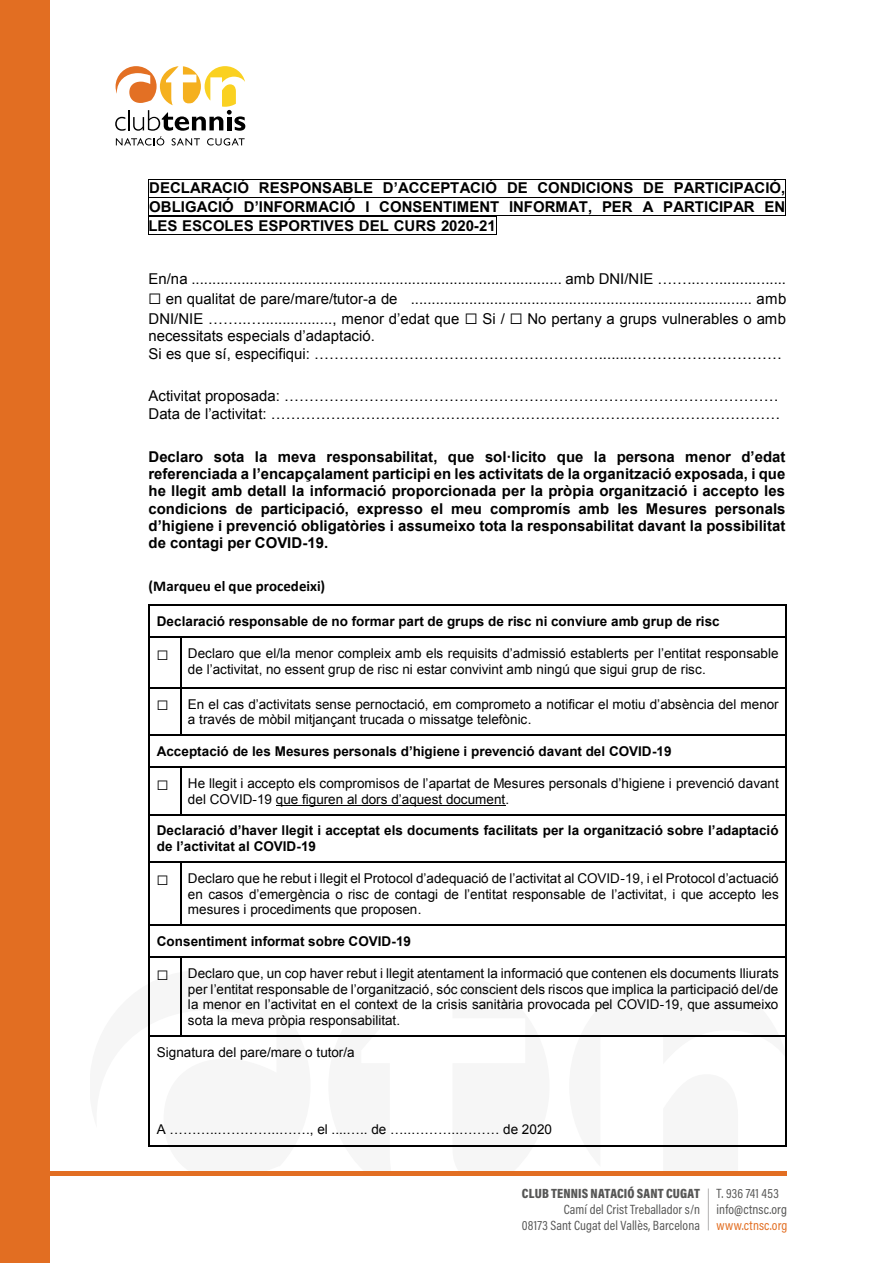
<style>
.page{position:relative;width:893px;height:1263px;background:#fff}
.page>*{position:absolute;margin:0;border:0;box-sizing:border-box;transform-origin:0 0}
.t1{font:700 15px/17.2px "Arial";color:#000;text-align:justify}
.t2{font:15px/19.6px "Arial";color:#000}
.t3{font:700 15px "Calibri";letter-spacing:.005em;color:#000}
.t4{font:13.5px/15.5px "Arial";letter-spacing:.005em;color:#000}
.t5{font:700 13.5px/15.5px "Arial";color:#000}
.t6{font:13.5px/16.2px "Acumin Pro Cond";letter-spacing:.01em;color:#575756;text-align:right}
.t7{font:900 13.5px "Acumin Pro Cond";letter-spacing:.01em;color:#575756}
.t8{font:13.5px "Acumin Pro Cond";letter-spacing:.01em;color:#e26e22}
</style>
<div class="page">
<svg style="left:328px;top:1146px;width:101px;height:1px"></svg>
<svg style="left:452px;top:1146px;width:97px;height:1px"></svg>
<div style="left:0;top:0;width:49px;height:1263px;background:#e26e22"></div>
<div style="left:48px;top:1171px;width:739px;height:5px;background:#e26e22"></div>
<hr style="left:708px;top:1188px;width:1px;height:42px;background:#b3b2b2">
<svg style="left:115px;top:66px;width:130px;height:80px"></svg>
<hr style="left:149px;top:179px;width:636px;height:1px;background:#000">
<hr style="left:149px;top:197px;width:636px;height:1px;background:#000">
<hr style="left:149px;top:215px;width:636px;height:1px;background:#000">
<svg style="left:785px;top:179px;width:1px;height:37px"></svg>
<hr style="left:149px;top:216px;width:347px;height:1px;background:#000">
<svg style="left:496px;top:217px;width:1px;height:17px"></svg>
<hr style="left:149px;top:234px;width:347px;height:1px;background:#000">
<hr style="left:150px;top:604px;width:636px;height:2px;background:#000">
<svg style="left:149px;top:604px;width:1px;height:41px"></svg>
<hr style="left:150px;top:636px;width:30px;height:2px;background:#000">
<hr style="left:181px;top:636px;width:605px;height:2px;background:#000">
<svg style="left:786px;top:604px;width:1px;height:41px"></svg>
<hr style="left:149px;top:645px;width:1px;height:42px;background:#000">
<hr style="left:180px;top:645px;width:1px;height:42px;background:#000">
<hr style="left:786px;top:645px;width:1px;height:42px;background:#000">
<hr style="left:150px;top:687px;width:30px;height:1px;background:#000">
<hr style="left:181px;top:687px;width:605px;height:1px;background:#000">
<hr style="left:149px;top:696px;width:1px;height:38px;background:#000">
<hr style="left:180px;top:696px;width:1px;height:38px;background:#000">
<hr style="left:786px;top:696px;width:1px;height:38px;background:#000">
<hr style="left:150px;top:734px;width:30px;height:2px;background:#000">
<hr style="left:181px;top:734px;width:605px;height:2px;background:#000">
<hr style="left:276px;top:805px;width:230px;height:1px;background:#000">
<svg style="left:149px;top:734px;width:1px;height:42px"></svg>
<hr style="left:150px;top:767px;width:30px;height:1px;background:#000">
<hr style="left:181px;top:767px;width:605px;height:1px;background:#000">
<svg style="left:786px;top:734px;width:1px;height:42px"></svg>
<hr style="left:149px;top:776px;width:1px;height:38px;background:#000">
<hr style="left:180px;top:776px;width:1px;height:38px;background:#000">
<hr style="left:786px;top:776px;width:1px;height:38px;background:#000">
<hr style="left:150px;top:814px;width:30px;height:1px;background:#000">
<hr style="left:181px;top:814px;width:605px;height:1px;background:#000">
<hr style="left:149px;top:823px;width:1px;height:39px;background:#000">
<hr style="left:786px;top:823px;width:1px;height:39px;background:#000">
<hr style="left:150px;top:862px;width:30px;height:1px;background:#000">
<hr style="left:181px;top:862px;width:605px;height:1px;background:#000">
<hr style="left:149px;top:871px;width:1px;height:53px;background:#000">
<hr style="left:180px;top:871px;width:1px;height:53px;background:#000">
<hr style="left:786px;top:871px;width:1px;height:53px;background:#000">
<hr style="left:181px;top:924px;width:605px;height:2px;background:#000">
<hr style="left:181px;top:957px;width:605px;height:1px;background:#000">
<hr style="left:181px;top:1035px;width:605px;height:2px;background:#000">
<hr style="left:150px;top:1145px;width:636px;height:1px;background:#000">
<svg style="left:569px;top:924px;width:218px;height:223px"></svg>
<svg style="left:148px;top:924px;width:163px;height:223px"></svg>
<p class="t1" style="left:148px;top:179px;width:638px;line-height:19px">DECLARACIÓ RESPONSABLE D’ACCEPTACIÓ DE CONDICIONS DE PARTICIPACIÓ, OBLIGACIÓ D’INFORMACIÓ I CONSENTIMENT INFORMAT, PER A PARTICIPAR EN LES ESCOLES ESPORTIVES DEL CURS 2020-21</p>
<p class="t2" style="left:149px;top:269px;width:639px;text-align:justify">En/na ......................................................................................... amb DNI/NIE ……...…................. ⬜ en qualitat de pare/mare/tutor-a de .................................................................................. amb DNI/NIE ……..…................., menor d’edat que ⬜ Si / ⬜ No pertany a grups vulnerables o amb</p>
<p class="t2" style="left:149px;top:327px;width:635px;line-height:17.2px">necessitats especials d’adaptació.<br>Si es que sí, especifiqui: …………………………………………………........…………………………</p>
<p class="t2" style="left:149px;top:387px;width:633px;line-height:17.2px">Activitat proposada: ………………………………………………………………………………………<br>Data de l’activitat: …………………………………………………………………………………………</p>
<p class="t1" style="left:149px;top:449px;width:638px">Declaro sota la meva responsabilitat, que sol·licito que la persona menor d’edat referenciada a l’encapçalament participi en les activitats de la organització exposada, i que he llegit amb detall la informació proporcionada per la pròpia organització i accepto les condicions de participació, expresso el meu compromís amb les Mesures personals d’higiene i prevenció obligatòries i assumeixo tota la responsabilitat davant la possibilitat de contagi per COVID-19.</p>
<p class="t3" style="left:149px;top:575px;width:178px">(Marqueu el que procedeixi)</p>
<p class="t5" style="left:157px;top:614px;width:564px">Declaració responsable de no formar part de grups de risc ni conviure amb grup de risc</p>
<p class="t4" style="left:188px;top:645px;width:592px">Declaro que el/la menor compleix amb els requisits d’admissió establerts per l’entitat responsable de l’activitat, no essent grup de risc ni estar convivint amb ningú que sigui grup de risc.</p>
<p class="t4" style="left:188px;top:696px;width:592px">En el cas d’activitats sense pernoctació, em comprometo a notificar el motiu d’absència del menor a través de mòbil mitjançant trucada o missatge telefònic.</p>
<p class="t5" style="left:157px;top:744px;width:516px">Acceptació de les Mesures personals d’higiene i prevenció davant del COVID-19</p>
<p class="t4" style="left:188px;top:776px;width:592px">He llegit i accepto els compromisos de l’apartat de Mesures personals d’higiene i prevenció davant del COVID-19 que figuren al dors d’aquest document.</p>
<p class="t5" style="left:157px;top:823px;width:623px">Declaració d’haver llegit i acceptat els documents facilitats per la organització sobre l’adaptació de l’activitat al COVID-19</p>
<p class="t4" style="left:188px;top:871px;width:592px;text-align:justify">Declaro que he rebut i llegit el Protocol d’adequació de l’activitat al COVID-19, i el Protocol d’actuació en casos d’emergència o risc de contagi de l’entitat responsable de l’activitat, i que accepto les mesures i procediments que proposen.</p>
<p class="t5" style="left:157px;top:934px;width:256px">Consentiment informat sobre COVID-19</p>
<p class="t4" style="left:188px;top:966px;width:592px;text-align:justify">Declaro que, un cop haver rebut i llegit atentament la informació que contenen els documents lliurats per l’entitat responsable de l’organització, sóc conscient dels riscos que implica la participació del/de la menor en l’activitat en el context de la crisis sanitària provocada pel COVID-19, que assumeixo sota la meva pròpia responsabilitat.</p>
<p class="t4" style="left:157px;top:1044px;width:199px">Signatura del pare/mare o tutor/a</p>
<p class="t4" style="left:157px;top:1122px;width:397px">A ………..…………..……., el ....….. de …..………..……… de 2020</p>
<p class="t7" style="left:522px;top:1184px;width:180px">CLUB TENNIS NATACIÓ SANT CUGAT</p>
<p class="t6" style="left:522px;top:1201px;width:180px">Camí del Crist Treballador s/n<br>08173 Sant Cugat del Vallès, Barcelona</p>
<p class="t6" style="left:717px;top:1184px;width:72px;text-align:left">T. 936 741 453 info@ctnsc.org</p>
<p class="t8" style="left:717px;top:1217px;width:72px">www.ctnsc.org</p>
</div>
